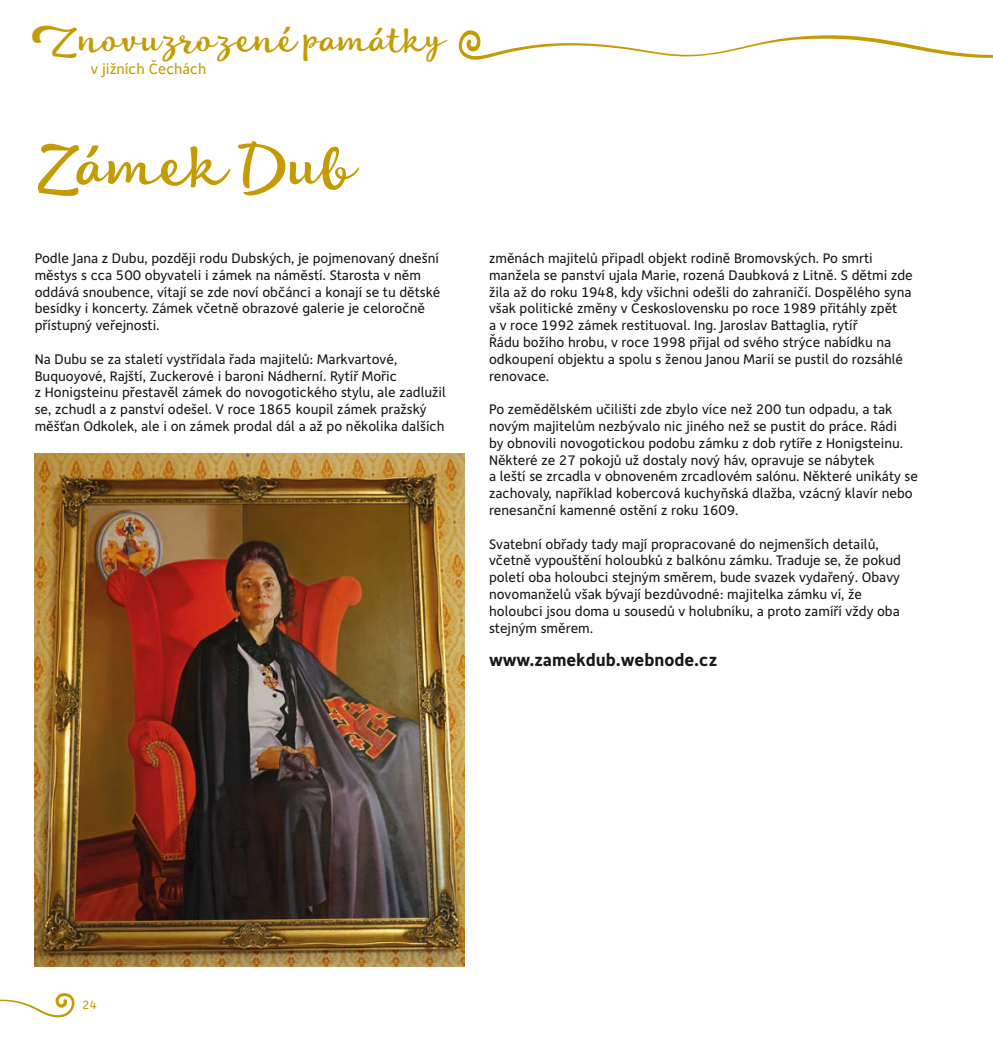
<style>
.page{position:relative;width:993px;height:1042px;background:#fff}
.page>*{position:absolute;margin:0;border:0;box-sizing:border-box;transform-origin:0 0}
.t1{font:59.85px "Lifehack";color:#c59b05}
.t2{font:35.88px "Lifehack";color:#c59b05}
.t3{font:700 17.5px "Depot";color:#181816}
.t4{font:15.05px "Depot";color:#c59b05}
.t5{font:14px/16.8px "Depot";color:#181816}
.t6{font:12.25px "Depot";color:#c59b05}
</style>
<div class="page">
<svg style="left:0;top:993px;width:75px;height:24px"></svg>
<svg style="left:458px;top:30px;width:534px;height:30px"></svg>
<img style="left:35px;top:454px;width:429px;height:513px">
<h2 class="t2" style="left:30px;top:15px;width:415px">Znovuzrozené památky</h2>
<p class="t4" style="left:91px;top:59px;width:117px">v jižních Čechách</p>
<h1 class="t1" style="left:35px;top:124px;width:321px">Zámek Dub</h1>
<p class="t5" style="left:35px;top:249px;width:407px">Podle Jana z Dubu, později rodu Dubských, je pojmenovaný dnešní městys s cca 500 obyvateli i zámek na náměstí. Starosta v něm oddává snoubence, vítají se zde noví občánci a konají se tu dětské besídky i koncerty. Zámek včetně obrazové galerie je celoročně přístupný veřejnosti.</p>
<p class="t5" style="left:35px;top:350px;width:412px">Na Dubu se za staletí vystřídala řada majitelů: Markvartové, Buquoyové, Rajští, Zuckerové i baroni Nádherní. Rytíř Mořic<br>z Honigsteinu přestavěl zámek do novogotického stylu, ale zadlužil se, zchudl a z panství odešel. V roce 1865 koupil zámek pražský měšťan Odkolek, ale i on zámek prodal dál a až po několika dalších</p>
<p class="t5" style="left:489px;top:249px;width:425px">změnách majitelů připadl objekt rodině Bromovských. Po smrti manžela se panství ujala Marie, rozená Daubková z Litně. S dětmi zde žila až do roku 1948, kdy všichni odešli do zahraničí. Dospělého syna však politické změny v Československu po roce 1989 přitáhly zpět<br>a v roce 1992 zámek restituoval. Ing. Jaroslav Battaglia, rytíř<br>Řádu božího hrobu, v roce 1998 přijal od svého strýce nabídku na odkoupení objektu a spolu s ženou Janou Marií se pustil do rozsáhlé renovace.</p>
<p class="t5" style="left:489px;top:400px;width:430px">Po zemědělském učilišti zde zbylo více než 200 tun odpadu, a tak novým majitelům nezbývalo nic jiného než se pustit do práce. Rádi<br>by obnovili novogotickou podobu zámku z dob rytíře z Honigsteinu.<br>Některé ze 27 pokojů už dostaly nový háv, opravuje se nábytek<br>a leští se zrcadla v obnoveném zrcadlovém salónu. Některé unikáty se zachovaly, například kobercová kuchyňská dlažba, vzácný klavír nebo renesanční kamenné ostění z roku 1609.</p>
<p class="t5" style="left:489px;top:535px;width:413px">Svatební obřady tady mají propracované do nejmenších detailů, včetně vypouštění holoubků z balkónu zámku. Traduje se, že pokud poletí oba holoubci stejným směrem, bude svazek vydařený. Obavy novomanželů však bývají bezdůvodné: majitelka zámku ví, že holoubci jsou doma u sousedů v holubníku, a proto zamíří vždy oba stejným směrem.</p>
<p class="t3" style="left:489px;top:649px;width:229px">www.zamekdub.webnode.cz</p>
<p class="t6" style="left:82px;top:997px;width:16px">24</p>
</div>
